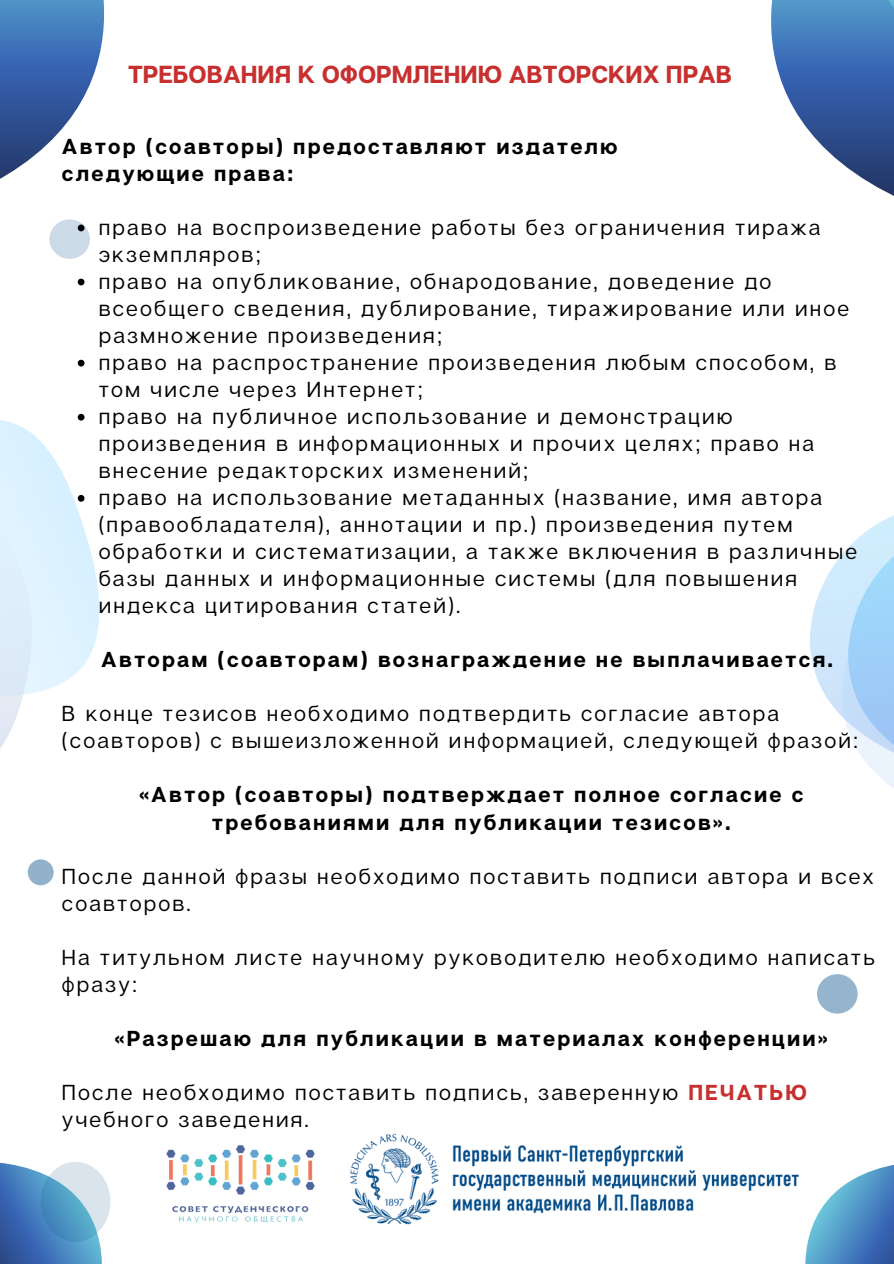
<style>
.page{position:relative;width:894px;height:1264px;background:#fff}
.page>*{position:absolute;margin:0;border:0;box-sizing:border-box;transform-origin:0 0}
.t1{font:700 24.6px "Articulat CF";color:#c82f2f}
.t2{font:21.6px/27px "Articulat CF";letter-spacing:.1em;color:#000}
.t3{font:700 21.6px/27px "Articulat CF";letter-spacing:.1em;color:#000;text-align:center}
.s1{font-weight:700;color:#c82f2f}
</style>
<div class="page">
<svg style="left:0;top:0;width:104px;height:179px"></svg>
<svg style="left:0;top:1162px;width:103px;height:101px;background:#5484be"></svg>
<svg style="left:771px;top:0;width:122px;height:196px"></svg>
<svg style="left:836px;top:1165px;width:57px;height:98px;background:#5b91c6"></svg>
<svg style="left:41px;top:1161px;width:69px;height:80px;background:#91bdd7"></svg>
<div style="left:816px;top:974px;width:41px;height:39px;background:#95b4cd;border-radius:50%"></div>
<div style="left:49px;top:219px;width:41px;height:40px;background:#cbdae6;border-radius:50%"></div>
<div style="left:28px;top:859px;width:26px;height:26px;background:#92b2cb;border-radius:50%"></div>
<svg style="left:810px;top:516px;width:83px;height:271px"></svg>
<svg style="left:78px;top:224px;width:6px;height:7px"></svg>
<svg style="left:78px;top:279px;width:6px;height:6px"></svg>
<svg style="left:0;top:359px;width:100px;height:390px"></svg>
<img style="left:166px;top:1145px;width:143px;height:78px">
<img style="left:309px;top:1133px;width:527px;height:130px">
<p class="t1" style="left:128px;top:59px;width:605px">ТРЕБОВАНИЯ К ОФОРМЛЕНИЮ АВТОРСКИХ ПРАВ</p>
<p class="t3" style="left:62px;top:132px;width:557px">Автор (соавторы) предоставляют издателю</p>
<p class="t3" style="left:62px;top:159px;width:233px">следующие права:</p>
<p class="t2" style="left:99px;top:213px;width:723px">право на воспроизведение работы без ограничения тиража экземпляров;</p>
<p class="t2" style="left:99px;top:267px;width:751px">право на опубликование, обнародование, доведение до всеобщего сведения, дублирование, тиражирование или иное размножение произведения;</p>
<p class="t2" style="left:99px;top:348px;width:739px">право на распространение произведения любым способом, в том числе через Интернет;</p>
<p class="t2" style="left:99px;top:402px;width:716px">право на публичное использование и демонстрацию произведения в информационных и прочих целях; право на внесение редакторских изменений;</p>
<p class="t2" style="left:99px;top:483px;width:759px">право на использование метаданных (название, имя автора (правообладателя), аннотации и пр.) произведения путем обработки и систематизации, а также включения в различные базы данных и информационные системы (для повышения индекса цитирования статей).</p>
<p class="t3" style="left:101px;top:645px;width:733px">Авторам (соавторам) вознаграждение не выплачивается.</p>
<p class="t2" style="left:62px;top:699px;width:797px">В конце тезисов необходимо подтвердить согласие автора (соавторов) с вышеизложенной информацией, следующей фразой:</p>
<p class="t3" style="left:139px;top:780px;width:665px">«Автор (соавторы) подтверждает полное согласие с требованиями для публикации тезисов».</p>
<p class="t2" style="left:62px;top:861px;width:813px">После данной фразы необходимо поставить подписи автора и всех соавторов.</p>
<p class="t2" style="left:62px;top:943px;width:814px">На титульном листе научному руководителю необходимо написать фразу:</p>
<p class="t3" style="left:115px;top:1024px;width:714px">«Разрешаю для публикации в материалах конференции»</p>
<p class="t2" style="left:62px;top:1078px;width:746px">После необходимо поставить подпись, заверенную <span class="s1">ПЕЧАТЬЮ </span>учебного заведения.</p>
</div>
